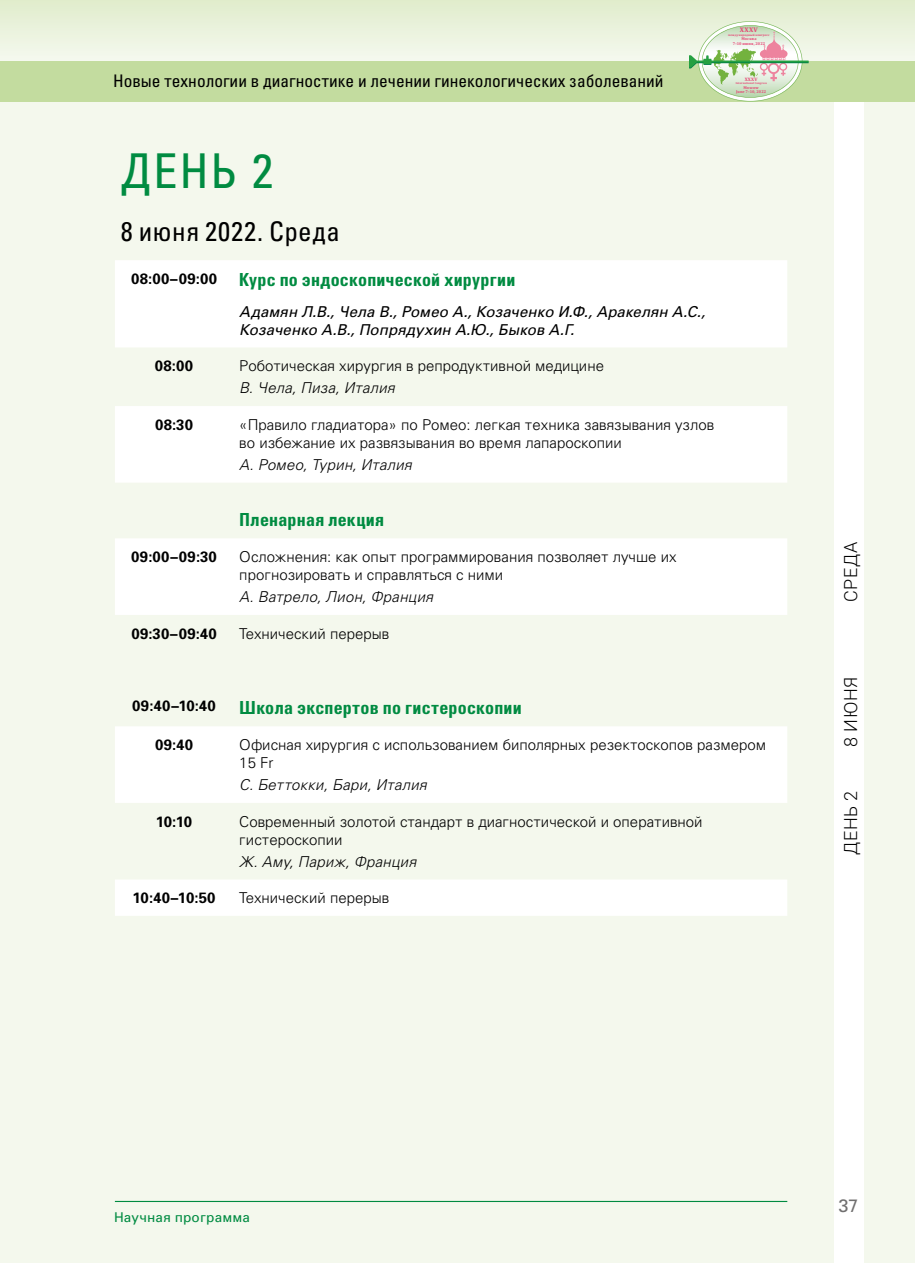
<style>
.page{position:relative;width:915px;height:1263px;background:#fff}
.page>*{position:absolute;margin:0;border:0;box-sizing:border-box;transform-origin:0 0}
.t1{font:48px "Partner Condensed";color:#008b41}
.t2{font:27px "Partner Condensed";letter-spacing:.02em;color:#000}
.t3{font:700 18px "Partner Condensed";letter-spacing:.01em;color:#008b41}
.t4{font:300 18px "Roboto";letter-spacing:.035em;color:#000}
.t5{font:18px "Partner";color:#706f6f}
.t6{font:17.4px "Partner Condensed";color:#000}
.t7{font:300 15px/18px "Partner";color:#000}
.t8{font:italic 300 15px "Partner";letter-spacing:.015em;color:#000}
.t9{font:italic 15px/18px "Partner";letter-spacing:.005em;color:#000}
.t10{font:700 15px "Partner";letter-spacing:.02em;color:#000}
.t11{font:13.5px "Partner";letter-spacing:.015em;color:#008b41}
.t12{font:700 6.75px "Cambria";color:#e64272}
.t13{font:700 4.8px "Cambria";color:#e64272}
.t14{font:700 4.05px/4.5px "Cambria";letter-spacing:.015em;color:#e64272;text-align:center}
.t15{font:700 3.15px "Cambria";letter-spacing:.035em;color:#e64272}
.t16{font:700 2.85px "Cambria";letter-spacing:.03em;color:#e64272}
.s1{font-family:"Partner";font-size:15px;color:#000}
</style>
<div class="page">
<div style="left:0;top:86px;width:914px;height:1177px;background:#f4f8ed"></div>
<div style="left:833px;top:85px;width:30px;height:1178px;background:#fff"></div>
<hr style="left:115px;top:1201px;width:672px;height:1px;background:#008b41">
<svg style="left:0;top:0;width:914px;height:61px;background:#eaf2dc"></svg>
<div style="left:0;top:61px;width:914px;height:41px;background:#c3dc9f"></div>
<svg style="left:688px;top:21px;width:120px;height:81px"></svg>
<svg style="left:115px;top:260px;width:672px;height:656px"></svg>
<div style="left:115px;top:538px;width:672px;height:77px;background:#fff"></div>
<p class="t6" style="left:113px;top:71px;width:551px">Новые технологии в диагностике и лечении гинекологических заболеваний</p>
<p class="t12" style="left:739px;top:25px;width:19px">XXXV</p>
<p class="t15" style="left:728px;top:32px;width:43px">международный конгресс</p>
<p class="t14" style="left:732px;top:36px;width:34px">Москва<br>7–10 июня, 2022</p>
<p class="t13" style="left:744px;top:76px;width:14px">XXХV</p>
<p class="t16" style="left:735px;top:81px;width:33px">International Congress</p>
<p class="t14" style="left:735px;top:85px;width:32px">Moscow<br>June 7–10, 2022</p>
<h1 class="t1" style="left:121px;top:143px;width:154px">ДЕНЬ 2</h1>
<h2 class="t2" style="left:121px;top:216px;width:220px">8 июня 2022. Среда</h2>
<p class="t3" style="left:131px;top:269px;width:386px"><span class="s1">08:00–09:00</span> Курс по эндоскопической хирургии</p>
<p class="t9" style="left:239px;top:302px;width:467px">Адамян Л.В., Чела В., Ромео А., Козаченко И.Ф., Аракелян А.С.,<br>Козаченко А.В., Попрядухин А.Ю., Быков А.Г.</p>
<p class="t10" style="left:155px;top:357px;width:40px">08:00</p>
<p class="t7" style="left:239px;top:357px;width:366px">Роботическая хирургия в репродуктивной медицине</p>
<p class="t8" style="left:239px;top:379px;width:157px">В. Чела, Пиза, Италия</p>
<p class="t10" style="left:155px;top:416px;width:39px">08:30</p>
<p class="t7" style="left:239px;top:415px;width:476px">«Правило гладиатора» по Ромео: легкая техника завязывания узлов во избежание их развязывания во время лапароскопии</p>
<p class="t8" style="left:239px;top:456px;width:174px">А. Ромео, Турин, Италия</p>
<p class="t3" style="left:239px;top:508px;width:146px">Пленарная лекция</p>
<p class="t10" style="left:131px;top:548px;width:87px">09:00–09:30</p>
<p class="t7" style="left:239px;top:548px;width:438px">Осложнения: как опыт программирования позволяет лучше их прогнозировать и справляться с ними</p>
<p class="t8" style="left:239px;top:588px;width:195px">А. Ватрело, Лион, Франция</p>
<p class="t10" style="left:131px;top:624px;width:87px">09:30–09:40</p>
<p class="t7" style="left:239px;top:624px;width:151px">Технический перерыв</p>
<p class="t10" style="left:132px;top:697px;width:85px">09:40–10:40</p>
<p class="t3" style="left:239px;top:696px;width:284px">Школа экспертов по гистероскопии</p>
<p class="t10" style="left:155px;top:736px;width:40px">09:40</p>
<p class="t7" style="left:239px;top:736px;width:528px">Офисная хирургия с использованием биполярных резектоскопов размером<br>15 Fr</p>
<p class="t8" style="left:239px;top:776px;width:189px">С. Беттокки, Бари, Италия</p>
<p class="t10" style="left:156px;top:812px;width:38px">10:10</p>
<p class="t7" style="left:239px;top:812px;width:464px">Современный золотой стандарт в диагностической и оперативной гистероскопии</p>
<p class="t8" style="left:239px;top:853px;width:178px">Ж. Аму, Париж, Франция</p>
<p class="t10" style="left:132px;top:889px;width:84px">10:40–10:50</p>
<p class="t7" style="left:239px;top:889px;width:151px">Технический перерыв</p>
<p class="t4" style="left:837px;top:602px;width:61px;rotate:-90deg">СРЕДА</p>
<p class="t4" style="left:837px;top:747px;width:71px;rotate:-90deg">8 ИЮНЯ</p>
<p class="t4" style="left:837px;top:855px;width:65px;rotate:-90deg">ДЕНЬ 2</p>
<p class="t11" style="left:114px;top:1209px;width:137px">Научная программа</p>
<p class="t5" style="left:838px;top:1195px;width:22px">37</p>
</div>
